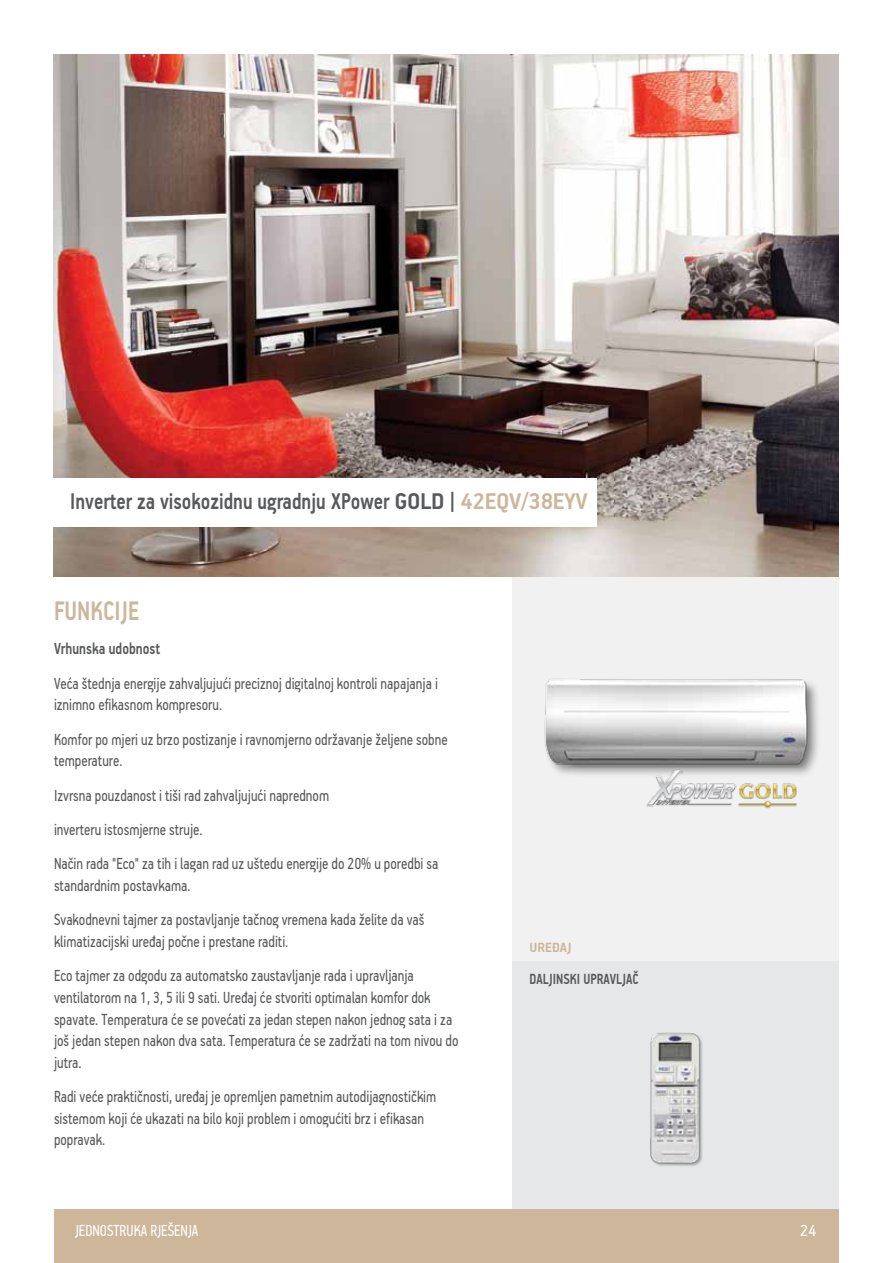
<style>
.page{position:relative;width:893px;height:1263px;background:#fff}
.page>*{position:absolute;margin:0;border:0;box-sizing:border-box;transform-origin:0 0}
.t1{font:700 30px "PF Handbook Pro";color:#cdb69a;scale:.8 1}
.t2{font:700 25.5px "PF Handbook Pro";color:#58595b;scale:.8 1}
.t3{font:18px/21.6px "PF Handbook Pro";color:#58595b;scale:.8 1}
.t4{font:18px "PF Handbook Pro";color:#fff;scale:.8 1}
.t5{font:700 18px "PF Handbook Pro";color:#58595b;scale:.8 1}
.t6{font:18px "PF Handbook Pro";color:#fff;scale:.95 1}
.t7{font:700 16.5px "PF Handbook Pro";color:#58595b;scale:.8 1}
.t8{font:700 15px "PF Handbook Pro";color:#cdb69a}
.s1{color:#cdb69a}
</style>
<div class="page">
<div style="left:54px;top:1209px;width:785px;height:54px;background:#cdb69a"></div>
<div style="left:512px;top:557px;width:327px;height:459px;background:#f1f1f2"></div>
<img style="left:54px;top:55px;width:785px;height:521px">
<div style="left:512px;top:961px;width:327px;height:248px;background:#e6e7e8"></div>
<div style="left:33px;top:478px;width:564px;height:49px;background:#fff"></div>
<div style="left:543px;top:678px;width:280px;height:102px;background:#000;opacity:.4"></div>
<img style="left:543px;top:678px;width:270px;height:90px">
<img style="left:643px;top:768px;width:158px;height:41px">
<img style="left:650px;top:1032px;width:52px;height:134px">
<h2 class="t2" style="left:70px;top:485px;width:649px">Inverter za visokozidnu ugradnju XPower GOLD | <span class="s1">42EQV/38EYV</span></h2>
<h1 class="t1" style="left:54px;top:593px;width:108px">FUNKCIJE</h1>
<p class="t5" style="left:54px;top:638px;width:134px">Vrhunska udobnost</p>
<p class="t3" style="left:54px;top:672px;width:481px">Veća štednja energije zahvaljujući preciznoj digitalnoj kontroli napajanja i iznimno efikasnom kompresoru.</p>
<p class="t3" style="left:54px;top:728px;width:494px">Komfor po mjeri uz brzo postizanje i ravnomjerno održavanje željene sobne temperature.</p>
<p class="t3" style="left:54px;top:777px;width:482px;line-height:34.3px">Izvrsna pouzdanost i tiši rad zahvaljujući naprednom<br>inverteru istosmjerne struje.<br>Način rada "Eco" za tih i lagan rad uz uštedu energije do 20% u poredbi sa</p>
<p class="t3" style="left:54px;top:868px;width:465px;line-height:34.3px">standardnim postavkama.<br>Svakodnevni tajmer za postavljanje tačnog vremena kada želite da vaš</p>
<p class="t3" style="left:54px;top:923px;width:451px;line-height:34.3px">klimatizacijski uređaj počne i prestane raditi.<br>Eco tajmer za odgodu za automatsko zaustavljanje rada i upravljanja</p>
<p class="t3" style="left:54px;top:986px;width:507px">ventilatorom na 1, 3, 5 ili 9 sati. Uređaj će stvoriti optimalan komfor dok spavate. Temperatura će se povećati za jedan stepen nakon jednog sata i za još jedan stepen nakon dva sata. Temperatura će se zadržati na tom nivou do jutra.</p>
<p class="t3" style="left:54px;top:1085px;width:479px">Radi veće praktičnosti, uređaj je opremljen pametnim autodijagnostičkim sistemom koji će ukazati na bilo koji problem i omogućiti brz i efikasan popravak.</p>
<p class="t8" style="left:529px;top:938px;width:44px">UREĐAJ</p>
<p class="t7" style="left:529px;top:969px;width:138px">DALJINSKI UPRAVLJAČ</p>
<p class="t4" style="left:75px;top:1220px;width:156px">JEDNOSTRUKA RJEŠENJA</p>
<p class="t6" style="left:800px;top:1220px;width:19px">24</p>
</div>
